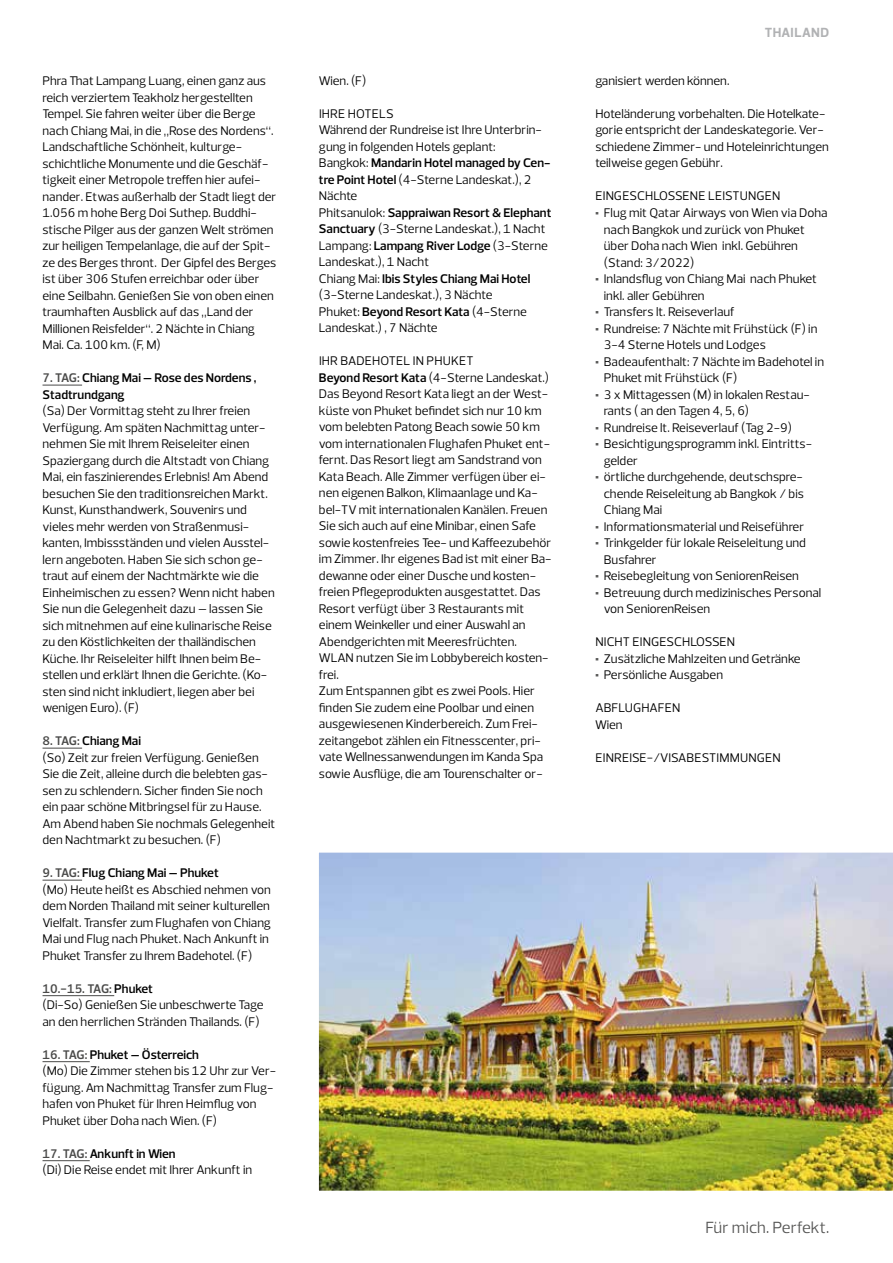
<style>
.page{position:relative;width:893px;height:1263px;background:#fff}
.page>*{position:absolute;margin:0;border:0;box-sizing:border-box;transform-origin:0 0}
.t1{font:16.5px "Prelo";letter-spacing:.01em;color:#575756}
.t2{font:700 13.5px "Prelo";letter-spacing:.035em;color:#b1b2b4}
.t3{font:12.75px/16.5px "Prelo";color:#000}
.t4{font:600 12.75px/16.5px "Prelo";color:#000}
.s1{color:#4a4a49}
.s2{font-weight:600;color:#4a4a49}
.s3{font-weight:600}
.s4{font-weight:900;font-size:15px;color:#575756}
</style>
<div class="page">
<img style="left:318px;top:852px;width:575px;height:339px">
<hr style="left:43px;top:385px;width:39px;height:1px;background:#4a4a49">
<hr style="left:43px;top:748px;width:39px;height:1px;background:#4a4a49">
<hr style="left:43px;top:880px;width:39px;height:1px;background:#4a4a49">
<hr style="left:43px;top:995px;width:71px;height:1px;background:#4a4a49">
<hr style="left:43px;top:1061px;width:47px;height:1px;background:#4a4a49">
<hr style="left:43px;top:1160px;width:47px;height:1px;background:#4a4a49">
<p class="t3" style="left:43px;top:73px;width:235px">Phra That Lampang Luang, einen ganz aus reich verziertem Teakholz hergestellten Tempel. Sie fahren weiter über die Berge nach Chiang Mai, in die „Rose des Nordens“.<br>Landschaftliche Schönheit, kulturge&shy;schichtliche Monumente und die Geschäf&shy;tigkeit einer Metropole treffen hier aufei&shy;nander. Etwas außerhalb der Stadt liegt der 1.056 m hohe Berg Doi Suthep. Buddhi&shy;stische Pilger aus der ganzen Welt strömen zur heiligen Tempelanlage, die auf der Spit&shy;ze des Berges thront. Der Gipfel des Berges ist über 306 Stufen erreichbar oder über eine Seilbahn. Genießen Sie von oben einen traumhaften Ausblick auf das „Land der Millionen Reisfelder“. 2 Nächte in Chiang Mai. Ca. 100 km. (F, M)</p>
<p class="t4" style="left:43px;top:370px;width:216px"><span class="s1">7. TAG:</span> Chiang Mai – Rose des Nordens ,<br>Stadtrundgang</p>
<p class="t3" style="left:43px;top:403px;width:234px">(Sa) Der Vormittag steht zu Ihrer freien Verfügung. Am späten Nachmittag unter&shy;nehmen Sie mit Ihrem Reiseleiter einen Spaziergang durch die Altstadt von Chiang Mai, ein faszinierendes Erlebnis! Am Abend besuchen Sie den traditionsreichen Markt.<br>Kunst, Kunsthandwerk, Souvenirs und vieles mehr werden von Straßenmusi&shy;kanten, Imbissständen und vielen Ausstel&shy;lern angeboten. Haben Sie sich schon ge&shy;traut auf einem der Nachtmärkte wie die Einheimischen zu essen? Wenn nicht haben Sie nun die Gelegenheit dazu – lassen Sie sich mitnehmen auf eine kulinarische Reise zu den Köstlichkeiten der thailändischen Küche. Ihr Reiseleiter hilft Ihnen beim Be&shy;stellen und erklärt Ihnen die Gerichte. (Ko&shy;sten sind nicht inkludiert, liegen aber bei wenigen Euro). (F)</p>
<p class="t3" style="left:43px;top:733px;width:234px"><span class="s2">8. TAG:</span> <span class="s3">Chiang Mai<br></span>(So) Zeit zur freien Verfügung. Genießen Sie die Zeit, alleine durch die belebten gas&shy;sen zu schlendern. Sicher finden Sie noch ein paar schöne Mitbringsel für zu Hause.<br>Am Abend haben Sie nochmals Gelegenheit den Nachtmarkt zu besuchen. (F)</p>
<p class="t3" style="left:43px;top:865px;width:230px"><span class="s2">9. TAG:</span> <span class="s3">Flug Chiang Mai – Phuket<br></span>(Mo) Heute heißt es Abschied nehmen von dem Norden Thailand mit seiner kulturellen Vielfalt. Transfer zum Flughafen von Chiang Mai und Flug nach Phuket. Nach Ankunft in Phuket Transfer zu Ihrem Badehotel. (F)</p>
<p class="t3" style="left:43px;top:980px;width:222px"><span class="s2">10.-15. TAG:</span> <span class="s3">Phuket<br></span>(Di-So) Genießen Sie unbeschwerte Tage an den herrlichen Stränden Thailands. (F)</p>
<p class="t3" style="left:43px;top:1046px;width:235px"><span class="s2">16. TAG:</span> <span class="s3">Phuket – Österreich<br></span>(Mo) Die Zimmer stehen bis 12 Uhr zur Ver&shy;fügung. Am Nachmittag Transfer zum Flug&shy;hafen von Phuket für Ihren Heimflug von Phuket über Doha nach Wien. (F)</p>
<p class="t3" style="left:43px;top:1145px;width:211px"><span class="s2">17. TAG:</span> <span class="s3">Ankunft in Wien<br></span>(Di) Die Reise endet mit Ihrer Ankunft in</p>
<p class="t3" style="left:319px;top:72px;width:49px">Wien. (F)</p>
<p class="t3" style="left:319px;top:105px;width:234px">IHRE HOTELS<br>Während der Rundreise ist Ihre Unterbrin&shy;gung in folgenden Hotels geplant:<br>Bangkok: <span class="s3">Mandarin Hotel managed by Cen&shy;tre Point Hotel</span> (4-Sterne Landeskat.), 2<br>Nächte<br>Phitsanulok: <span class="s3">Sappraiwan Resort &amp; Elephant<br>Sanctuary</span> (3-Sterne Landeskat.), 1 Nacht<br>Lampang: <span class="s3">Lampang River Lodge</span> (3-Sterne<br>Landeskat.), 1 Nacht<br>Chiang Mai: <span class="s3">Ibis Styles Chiang Mai Hotel </span>(3-Sterne Landeskat.), 3 Nächte<br>Phuket: <span class="s3">Beyond Resort Kata</span> (4-Sterne<br>Landeskat.) , 7 Nächte</p>
<p class="t3" style="left:319px;top:353px;width:234px">IHR BADEHOTEL IN PHUKET<br><span class="s3">Beyond Resort Kata</span> (4-Sterne Landeskat.)<br>Das Beyond Resort Kata liegt an der West&shy;küste von Phuket befindet sich nur 10 km vom belebten Patong Beach sowie 50 km vom internationalen Flughafen Phuket ent&shy;fernt. Das Resort liegt am Sandstrand von Kata Beach. Alle Zimmer verfügen über ei&shy;nen eigenen Balkon, Klimaanlage und Ka&shy;bel-TV mit internationalen Kanälen. Freuen Sie sich auch auf eine Minibar, einen Safe sowie kostenfreies Tee- und Kaffeezubehör im Zimmer. Ihr eigenes Bad ist mit einer Ba&shy;dewanne oder einer Dusche und kosten&shy;freien Pflegeprodukten ausgestattet. Das Resort verfügt über 3 Restaurants mit einem Weinkeller und einer Auswahl an Abendgerichten mit Meeresfrüchten.<br>WLAN nutzen Sie im Lobbybereich kosten&shy;frei.<br>Zum Entspannen gibt es zwei Pools. Hier finden Sie zudem eine Poolbar und einen ausgewiesenen Kinderbereich. Zum Frei&shy;zeitangebot zählen ein Fitnesscenter, pri&shy;vate Wellnessanwendungen im Kanda Spa sowie Ausflüge, die am Tourenschalter or-</p>
<p class="t2" style="left:765px;top:24px;width:66px">THAILAND</p>
<p class="t3" style="left:595px;top:72px;width:136px">ganisiert werden können.</p>
<p class="t3" style="left:595px;top:105px;width:235px">Hoteländerung vorbehalten. Die Hotelkate&shy;gorie entspricht der Landeskategorie. Ver&shy;schiedene Zimmer- und Hoteleinrichtungen teilweise gegen Gebühr.</p>
<p class="t3" style="left:595px;top:188px;width:186px">EINGESCHLOSSENE LEISTUNGEN</p>
<p class="t3" style="left:595px;top:205px;width:234px"><span class="s4">·</span> Flug mit Qatar Airways von Wien via Doha</p>
<p class="t3" style="left:604px;top:221px;width:203px">nach Bangkok und zurück von Phuket</p>
<p class="t3" style="left:604px;top:238px;width:196px">über Doha nach Wien inkl. Gebühren</p>
<p class="t3" style="left:604px;top:254px;width:92px">(Stand: 3/2022)</p>
<p class="t3" style="left:595px;top:271px;width:223px"><span class="s4">·</span> Inlandsflug von Chiang Mai nach Phuket</p>
<p class="t3" style="left:604px;top:287px;width:102px">inkl. aller Gebühren</p>
<p class="t3" style="left:595px;top:304px;width:141px"><span class="s4">·</span> Transfers lt. Reiseverlauf</p>
<p class="t3" style="left:595px;top:320px;width:224px"><span class="s4">·</span> Rundreise: 7 Nächte mit Frühstück (F) in</p>
<p class="t3" style="left:604px;top:337px;width:163px">3-4 Sterne Hotels und Lodges</p>
<p class="t3" style="left:595px;top:353px;width:230px"><span class="s4">·</span> Badeaufenthalt: 7 Nächte im Badehotel in</p>
<p class="t3" style="left:604px;top:370px;width:135px">Phuket mit Frühstück (F)</p>
<p class="t3" style="left:595px;top:386px;width:216px"><span class="s4">·</span> 3 x Mittagessen (M) in lokalen Restau-</p>
<p class="t3" style="left:604px;top:403px;width:147px">rants ( an den Tagen 4, 5, 6)</p>
<p class="t3" style="left:595px;top:419px;width:198px"><span class="s4">·</span> Rundreise lt. Reiseverlauf (Tag 2-9)</p>
<p class="t3" style="left:595px;top:436px;width:218px"><span class="s4">·</span> Besichtigungsprogramm inkl. Eintritts-</p>
<p class="t3" style="left:604px;top:452px;width:36px">gelder</p>
<p class="t3" style="left:595px;top:469px;width:209px"><span class="s4">·</span> örtliche durchgehende, deutschspre-</p>
<p class="t3" style="left:604px;top:485px;width:202px">chende Reiseleitung ab Bangkok / bis</p>
<p class="t3" style="left:604px;top:502px;width:60px">Chiang Mai</p>
<p class="t3" style="left:595px;top:518px;width:210px"><span class="s4">·</span> Informationsmaterial und Reiseführer</p>
<p class="t3" style="left:595px;top:535px;width:212px"><span class="s4">·</span> Trinkgelder für lokale Reiseleitung und</p>
<p class="t3" style="left:604px;top:551px;width:54px">Busfahrer</p>
<p class="t3" style="left:595px;top:568px;width:205px"><span class="s4">·</span> Reisebegleitung von SeniorenReisen</p>
<p class="t3" style="left:595px;top:584px;width:228px"><span class="s4">·</span> Betreuung durch medizinisches Personal</p>
<p class="t3" style="left:604px;top:601px;width:108px">von SeniorenReisen</p>
<p class="t3" style="left:595px;top:634px;width:207px">NICHT EINGESCHLOSSEN<br><span class="s4">·</span> Zusätzliche Mahlzeiten und Getränke <span class="s4">·</span> Persönliche Ausgaben</p>
<p class="t3" style="left:595px;top:700px;width:87px">ABFLUGHAFEN<br>Wien</p>
<p class="t3" style="left:595px;top:749px;width:187px">EINREISE-/VISABESTIMMUNGEN</p>
<p class="t1" style="left:705px;top:1217px;width:125px">Für mich. Perfekt.</p>
</div>
